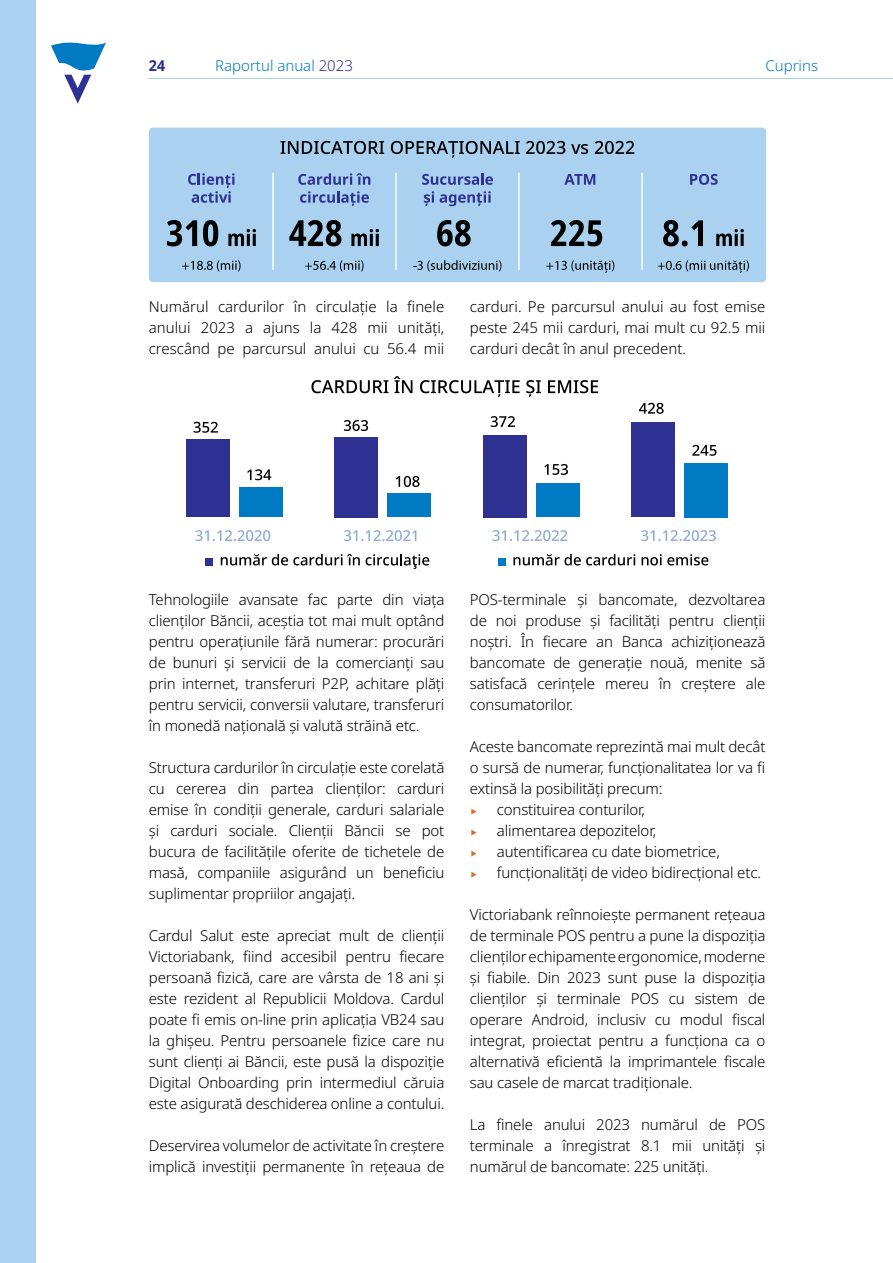
<style>
.page{position:relative;width:893px;height:1263px;background:#fff}
.page>*{position:absolute;margin:0;border:0;box-sizing:border-box;transform-origin:0 0}
.t1{font:300 15px/21px "Noto Sans";letter-spacing:-.01em;color:#000;text-align:justify}
.t2{font:300 15px "Noto Sans";color:#007bc3}
.t3{font:700 15px "Noto Sans";color:#2e3092}
.s1{color:#2e3092}
.s2{font-size:22.5px;color:#e1692d}
</style>
<div class="page">
<svg style="left:51px;top:42px;width:55px;height:62px"></svg>
<hr style="left:149px;top:78px;width:744px;height:1px;background:#aad1ef">
<div style="left:0;top:0;width:35px;height:1263px;background:#aad1ef"></div>
<div style="left:186px;top:439px;width:44px;height:78px;background:#2e3092"></div>
<div style="left:334px;top:437px;width:44px;height:80px;background:#2e3092"></div>
<div style="left:483px;top:435px;width:44px;height:82px;background:#2e3092"></div>
<div style="left:632px;top:422px;width:43px;height:95px;background:#2e3092"></div>
<div style="left:239px;top:487px;width:44px;height:30px;background:#007bc3"></div>
<div style="left:387px;top:493px;width:44px;height:24px;background:#007bc3"></div>
<div style="left:536px;top:483px;width:44px;height:34px;background:#007bc3"></div>
<div style="left:684px;top:463px;width:44px;height:54px;background:#007bc3"></div>
<svg style="left:194px;top:422px;width:24px;height:11px"></svg>
<svg style="left:344px;top:420px;width:24px;height:11px"></svg>
<svg style="left:491px;top:416px;width:24px;height:11px"></svg>
<svg style="left:639px;top:403px;width:25px;height:11px"></svg>
<svg style="left:247px;top:469px;width:24px;height:11px"></svg>
<svg style="left:396px;top:476px;width:23px;height:11px"></svg>
<svg style="left:544px;top:464px;width:24px;height:11px"></svg>
<svg style="left:692px;top:445px;width:24px;height:11px"></svg>
<svg style="left:195px;top:530px;width:75px;height:11px"></svg>
<svg style="left:344px;top:530px;width:72px;height:11px"></svg>
<svg style="left:493px;top:530px;width:74px;height:11px"></svg>
<svg style="left:641px;top:530px;width:75px;height:11px"></svg>
<svg style="left:311px;top:380px;width:77px;height:13px"></svg>
<svg style="left:394px;top:376px;width:18px;height:17px"></svg>
<svg style="left:420px;top:380px;width:100px;height:17px"></svg>
<svg style="left:526px;top:380px;width:15px;height:17px"></svg>
<svg style="left:548px;top:380px;width:50px;height:13px"></svg>
<div style="left:205px;top:558px;width:8px;height:8px;background:#2e3092"></div>
<svg style="left:221px;top:554px;width:139px;height:11px"></svg>
<svg style="left:366px;top:554px;width:63px;height:15px"></svg>
<div style="left:498px;top:558px;width:8px;height:8px;background:#007bc3"></div>
<svg style="left:513px;top:554px;width:122px;height:11px"></svg>
<svg style="left:642px;top:554px;width:66px;height:11px"></svg>
<div style="left:150px;top:128px;width:615px;height:153px;background:#aad2f0"></div>
<svg style="left:188px;top:173px;width:47px;height:30px"></svg>
<svg style="left:167px;top:220px;width:30px;height:26px"></svg>
<svg style="left:203px;top:220px;width:15px;height:26px"></svg>
<svg style="left:228px;top:229px;width:28px;height:17px"></svg>
<svg style="left:182px;top:260px;width:59px;height:11px"></svg>
<svg style="left:298px;top:173px;width:72px;height:12px"></svg>
<svg style="left:300px;top:191px;width:69px;height:15px"></svg>
<svg style="left:289px;top:220px;width:52px;height:26px"></svg>
<svg style="left:351px;top:229px;width:28px;height:17px"></svg>
<svg style="left:305px;top:260px;width:59px;height:11px"></svg>
<svg style="left:422px;top:173px;width:71px;height:12px"></svg>
<svg style="left:424px;top:191px;width:10px;height:15px"></svg>
<svg style="left:440px;top:191px;width:51px;height:15px"></svg>
<svg style="left:437px;top:220px;width:34px;height:26px"></svg>
<svg style="left:413px;top:260px;width:88px;height:11px"></svg>
<svg style="left:564px;top:174px;width:31px;height:11px"></svg>
<svg style="left:551px;top:220px;width:51px;height:26px"></svg>
<svg style="left:546px;top:260px;width:68px;height:13px"></svg>
<svg style="left:690px;top:174px;width:28px;height:11px"></svg>
<svg style="left:663px;top:220px;width:40px;height:26px"></svg>
<svg style="left:716px;top:229px;width:28px;height:17px"></svg>
<svg style="left:658px;top:260px;width:91px;height:13px"></svg>
<svg style="left:280px;top:141px;width:104px;height:13px"></svg>
<svg style="left:391px;top:141px;width:129px;height:17px"></svg>
<svg style="left:526px;top:141px;width:39px;height:13px"></svg>
<svg style="left:571px;top:144px;width:17px;height:10px"></svg>
<svg style="left:595px;top:141px;width:39px;height:13px"></svg>
<hr style="left:641px;top:173px;width:2px;height:97px;background:#fff">
<hr style="left:518px;top:173px;width:2px;height:97px;background:#fff">
<hr style="left:395px;top:173px;width:2px;height:97px;background:#fff">
<hr style="left:272px;top:173px;width:2px;height:97px;background:#fff">
<p class="t3" style="left:149px;top:55px;width:18px">24</p>
<p class="t2" style="left:215px;top:55px;width:139px">Raportul anual <span class="s1">2023</span></p>
<p class="t2" style="left:765px;top:55px;width:54px">Cuprins</p>
<p class="t1" style="left:149px;top:296px;width:297px">Numărul cardurilor în circulație la finele anului 2023 a ajuns la 428 mii unități, crescând pe parcursul anului cu 56.4 mii</p>
<p class="t1" style="left:470px;top:296px;width:297px">carduri. Pe parcursul anului au fost emise peste 245 mii carduri, mai mult cu 92.5 mii carduri decât în anul precedent.</p>
<p class="t1" style="left:149px;top:589px;width:297px">Tehnologiile avansate fac parte din viața clienților Băncii, aceștia tot mai mult optând pentru operațiunile fără numerar: procurări de bunuri și servicii de la comercianți sau prin internet, transferuri P2P, achitare plăți pentru servicii, conversii valutare, transferuri în monedă națională și valută străină etc.</p>
<p class="t1" style="left:149px;top:757px;width:297px">Structura cardurilor în circulație este corelată cu cererea din partea clienților: carduri emise în condiții generale, carduri salariale și carduri sociale. Clienții Băncii se pot bucura de facilitățile oferite de tichetele de masă, companiile asigurând un beneficiu suplimentar propriilor angajați.</p>
<p class="t1" style="left:149px;top:925px;width:297px">Cardul Salut este apreciat mult de clienții Victoriabank, fiind accesibil pentru fiecare persoană fizică, care are vârsta de 18 ani și este rezident al Republicii Moldova. Cardul poate fi emis on-line prin aplicația VB24 sau la ghișeu. Pentru persoanele fizice care nu sunt clienți ai Băncii, este pusă la dispoziție Digital Onboarding prin intermediul căruia este asigurată deschiderea online a contului.</p>
<p class="t1" style="left:149px;top:1135px;width:297px">Deservirea volumelor de activitate în creștere implică investiții permanente în rețeaua de</p>
<p class="t1" style="left:470px;top:589px;width:297px">POS-terminale și bancomate, dezvoltarea de noi produse și facilități pentru clienții noștri. În fiecare an Banca achiziționează bancomate de generație nouă, menite să satisfacă cerințele mereu în creștere ale consumatorilor.</p>
<p class="t1" style="left:470px;top:736px;width:297px;text-align:left">Aceste bancomate reprezintă mai mult decât o sursă de numerar, funcționalitatea lor va fi extinsă la posibilități precum:<br><span class="s2">‣</span> constituirea conturilor,<br><span class="s2">‣</span> alimentarea depozitelor,<br><span class="s2">‣</span> autentificarea cu date biometrice,<br><span class="s2">‣</span> funcționalități de video bidirecțional etc.</p>
<p class="t1" style="left:470px;top:904px;width:297px">Victoriabank reînnoiește permanent rețeaua de terminale POS pentru a pune la dispoziția clienților echipamente ergonomice, moderne și fiabile. Din 2023 sunt puse la dispoziția clienților și terminale POS cu sistem de operare Android, inclusiv cu modul fiscal integrat, proiectat pentru a funcționa ca o alternativă eficientă la imprimantele fiscale sau casele de marcat tradiționale.</p>
<p class="t1" style="left:470px;top:1114px;width:297px">La finele anului 2023 numărul de POS terminale a înregistrat 8.1 mii unități și numărul de bancomate: 225 unități.</p>
</div>
